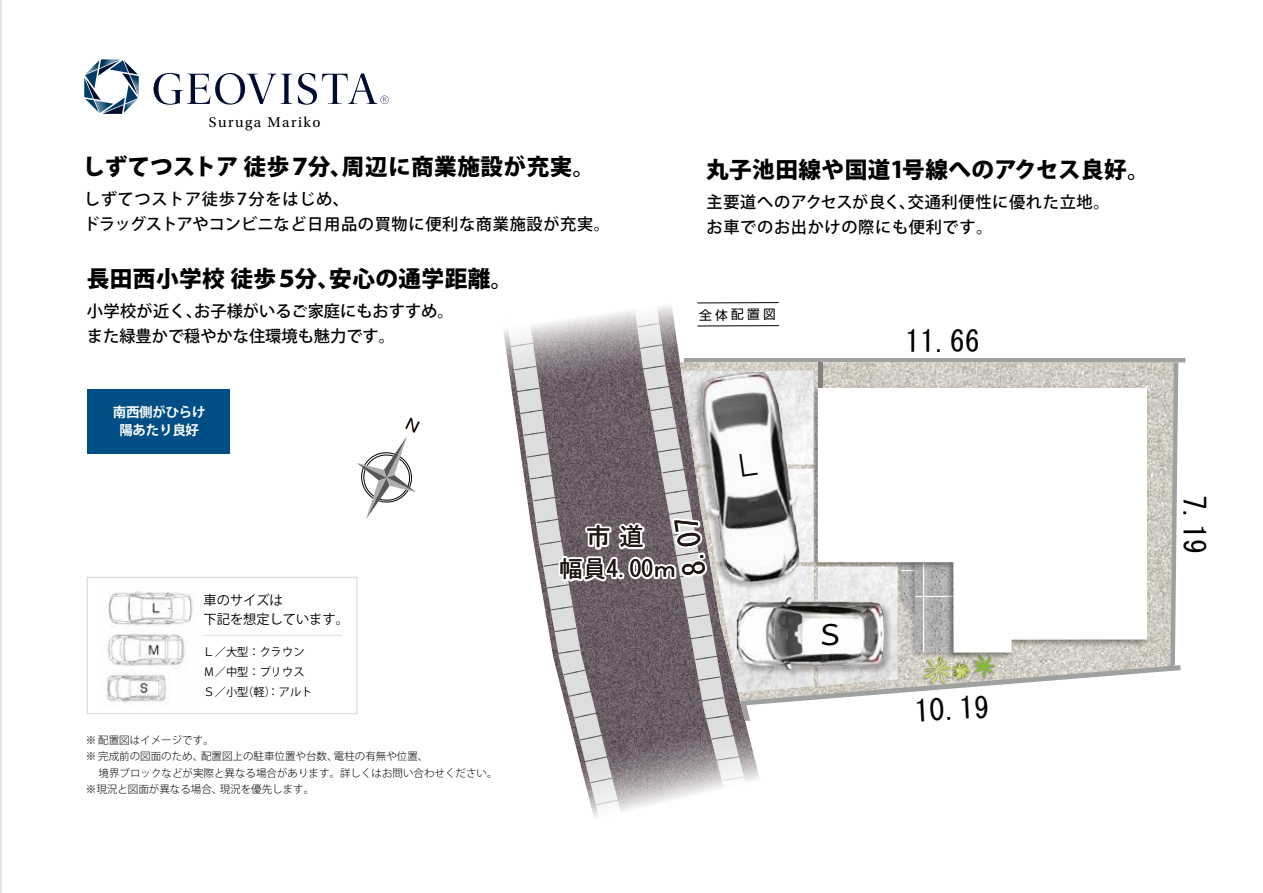
<style>
.page{position:relative;width:1263px;height:893px;background:#fff}
.page>*{position:absolute;margin:0;border:0;box-sizing:border-box;transform-origin:0 0}
.t1{font:38.25px "Koz Go Pr 6 N";color:#000;scale:.94 1}
.t2{font:29.85px "MS Gothic";color:#000}
.t3{font:24.6px "MS Gothic";color:#000}
.t4{font:23.4px "MS Gothic";color:#000}
.t5{font:800 22.65px "Koz Go Pr 6 N";letter-spacing:.02em;color:#000}
.t6{font:500 16.2px/24.8px "Koz Go Pr 6 N";letter-spacing:.04em;color:#000}
.t7{font:500 16.2px/24.8px "Koz Go Pr 6 N";color:#000}
.t8{font:14.85px "Utopia Std";letter-spacing:.1em;color:#000}
.t9{font:700 13.5px/17.7px "Koz Go Pr 6 N";letter-spacing:-.02em;color:#fff;text-align:center}
.t10{font:13.2px/18.9px "Koz Go Pro";color:#000}
.t11{font:12.75px "Shin Go Pro";letter-spacing:.245em;color:#000}
.t12{font:11.25px/20.4px "Koz Go Pro";color:#000}
.t13{font:300 10.5px "Koz Go Pro";color:#000}
</style>
<div class="page">
<hr style="left:0;top:0;width:1px;height:893px;background:#e6e6e6">
<div style="left:87px;top:577px;width:271px;height:137px;border:1px solid #dcdddd"></div>
<img style="left:106px;top:591px;width:87px;height:114px">
<hr style="left:204px;top:635px;width:138px;height:1px;background:#dcdddd">
<svg style="left:154px;top:73px;width:138px;height:32px"></svg>
<svg style="left:298px;top:73px;width:91px;height:32px"></svg>
<svg style="left:84px;top:59px;width:55px;height:55px"></svg>
<svg style="left:357px;top:417px;width:63px;height:102px"></svg>
<div style="left:88px;top:389px;width:142px;height:65px;background:#004e86"></div>
<svg style="left:504px;top:302px;width:681px;height:515px"></svg>
<h3 class="t8" style="left:209px;top:114px;width:113px">Suruga Mariko</h3>
<h3 class="t5" style="left:82px;top:154px;width:515px">しずてつストア 徒歩７分、周辺に商業施設が充実。</h3>
<h3 class="t6" style="left:84px;top:187px;width:528px">しずてつストア徒歩７分をはじめ、<br>ドラッグストアやコンビニなど日用品の買物に便利な商業施設が充実。</h3>
<h3 class="t5" style="left:87px;top:266px;width:428px">長田西小学校 徒歩５分、安心の通学距離。</h3>
<h3 class="t7" style="left:87px;top:299px;width:368px">小学校が近く、お子様がいるご家庭にもおすすめ。また緑豊かで穏やかな住環境も魅力です。</h3>
<p class="t9" style="left:113px;top:404px;width:94px">南西側がひらけ陽あたり良好</p>
<h3 class="t5" style="left:706px;top:157px;width:445px">丸子池田線や国道1号線へのアクセス良好。</h3>
<h3 class="t6" style="left:706px;top:190px;width:405px">主要道へのアクセスが良く、交通利便性に優れた立地。お車でのお出かけの際にも便利です。</h3>
<p class="t11" style="left:699px;top:304px;width:78px">全体配置図</p>
<h2 class="t2" style="left:905px;top:326px;width:76px">11.66</h2>
<p class="t10" style="left:204px;top:591px;width:147px">車のサイズは<br>下記を想定しています。</p>
<p class="t12" style="left:204px;top:642px;width:110px">Ｌ／大型：クラウン<br>Ｍ／中型：プリウス<br>Ｓ／小型（軽）：アルト</p>
<p class="t13" style="left:86px;top:733px;width:129px">※ 配置図はイメージです。</p>
<p class="t13" style="left:86px;top:749px;width:344px">※ 完成前の図面のため、配置図上の駐車位置や台数、電柱の有無や位置、</p>
<p class="t13" style="left:99px;top:766px;width:400px">境界ブロックなどが実際と異なる場合があります。詳しくはお問い合わせください。</p>
<p class="t13" style="left:86px;top:783px;width:230px">※現況と図面が異なる場合、現況を優先します。</p>
<h2 class="t2" style="left:681px;top:578px;width:61px;rotate:-99deg">8.07</h2>
<h3 class="t3" style="left:586px;top:524px;width:59px">市道</h3>
<h3 class="t4" style="left:560px;top:557px;width:118px">幅員4.00ｍ</h3>
<h1 class="t1" style="left:812px;top:610px;width:40px">ｓ</h1>
<h2 class="t2" style="left:914px;top:696px;width:76px;rotate:-3deg">10.19</h2>
<h2 class="t2" style="left:1209px;top:494px;width:61px;rotate:90deg">7.19</h2>
</div>
